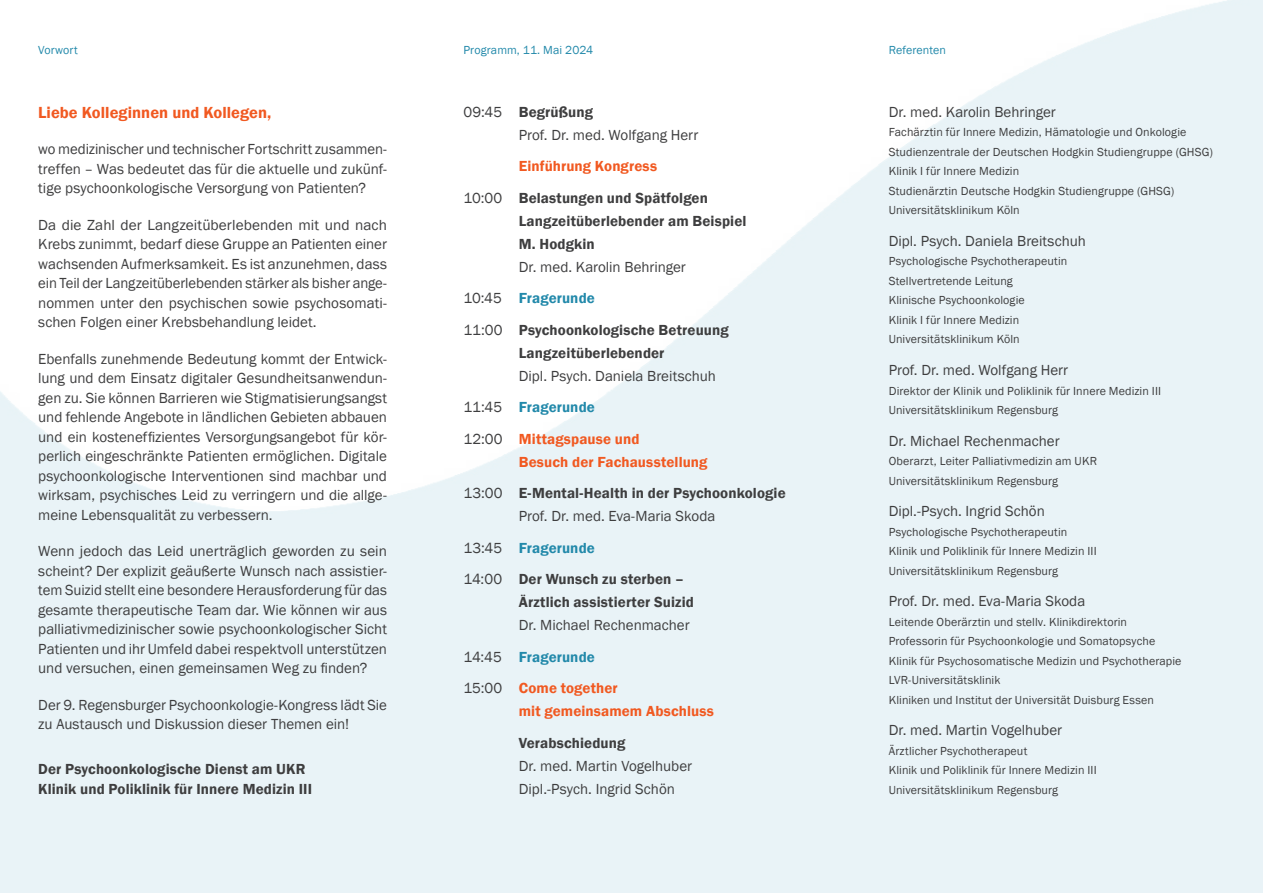
<style>
.page{position:relative;width:1263px;height:893px;background:#fff}
.page>*{position:absolute;margin:0;border:0;box-sizing:border-box;transform-origin:0 0}
.t1{font:600 16.5px "Franklin Gothic";color:#f15921}
.t2{font:15px/19.5px "Franklin Gothic";color:#3e3e3f}
.t3{font:600 15px/31.5px "Franklin Gothic";letter-spacing:.005em;color:#3e3e3f}
.t4{font:600 15px "Franklin Gothic";letter-spacing:.005em;color:#f15921}
.t5{font:12px/19.5px "Franklin Gothic";letter-spacing:.01em;color:#3e3e3f}
.t6{font:12px "Franklin Gothic";letter-spacing:.005em;color:#2289aa}
.s1{font-weight:600}
.s2{color:#f15921}
.s3{font-weight:400}
.s4{font-weight:600;color:#2289aa}
.s5{font-weight:600;color:#f15921}
</style>
<div class="page">
<p class="t6" style="left:38px;top:43px;width:41px">Vorwort</p>
<p class="t1" style="left:38px;top:102px;width:235px">Liebe Kolleginnen und Kollegen,</p>
<p class="t2" style="left:38px;top:140px;width:350px;text-align:justify">wo medizinischer und technischer Fortschritt zusammen&shy;treffen – Was bedeutet das für die aktuelle und zukünf&shy;tige psychoonkologische Versorgung von Patienten?</p>
<p class="t2" style="left:38px;top:215px;width:350px;text-align:justify">Da die Zahl der Langzeitüberlebenden mit und nach Krebs zunimmt, bedarf diese Gruppe an Patienten einer wachsenden Aufmerksamkeit. Es ist anzunehmen, dass ein Teil der Langzeitüberlebenden stärker als bisher ange&shy;nommen unter den psychischen sowie psychosomati&shy;schen Folgen einer Krebsbehandlung leidet.</p>
<p class="t2" style="left:38px;top:349px;width:350px;text-align:justify">Ebenfalls zunehmende Bedeutung kommt der Entwick&shy;lung und dem Einsatz digitaler Gesundheitsanwendun&shy;gen zu. Sie können Barrieren wie Stigmatisierungsangst und fehlende Angebote in ländlichen Gebieten abbauen und ein kosteneffizientes Versorgungsangebot für kör&shy;perlich eingeschränkte Patienten ermöglichen. Digitale psychoonkologische Interventionen sind machbar und wirksam, psychisches Leid zu verringern und die allge&shy;meine Lebensqualität zu verbessern.</p>
<p class="t2" style="left:38px;top:542px;width:350px;text-align:justify">Wenn jedoch das Leid unerträglich geworden zu sein scheint? Der explizit geäußerte Wunsch nach assistier&shy;tem Suizid stellt eine besondere Herausforderung für das gesamte therapeutische Team dar. Wie können wir aus palliativmedizinischer sowie psychoonkologischer Sicht Patienten und ihr Umfeld dabei respektvoll unterstützen und versuchen, einen gemeinsamen Weg zu finden?</p>
<p class="t2" style="left:38px;top:695px;width:350px">Der 9. Regensburger Psychoonkologie-Kongress lädt Sie zu Austausch und Diskussion dieser Themen ein!</p>
<p class="t3" style="left:38px;top:760px;width:275px;line-height:19.5px">Der Psychoonkologische Dienst am UKR<br>Klinik und Poliklinik für Innere Medizin III</p>
<p class="t6" style="left:463px;top:43px;width:131px">Programm, 11. Mai 2024</p>
<p class="t6" style="left:889px;top:43px;width:59px">Referenten</p>
<p class="t2" style="left:519px;top:101px;width:181px;line-height:23px;text-indent:-55px">09:45 <span class="s1">Begrüßung<br></span>Prof. Dr. med. Wolfgang Herr</p>
<p class="t3" style="left:463px;top:151px;width:246px;text-align:center"><span class="s2">Einführung Kongress<br></span><span class="s3">10:00</span> Belastungen und Spätfolgen</p>
<p class="t3" style="left:519px;top:209px;width:229px;line-height:23px">Langzeitüberlebender am Beispiel<br>M. Hodgkin</p>
<p class="t2" style="left:463px;top:251px;width:267px;line-height:31.5px;text-indent:55px">Dr. med. Karolin Behringer<br>10:45 <span class="s4">Fragerunde<br></span>11:00 <span class="s1">Psychoonkologische Betreuung</span></p>
<p class="t3" style="left:519px;top:337px;width:147px">Langzeitüberlebender</p>
<p class="t2" style="left:463px;top:360px;width:254px;line-height:31.5px;text-indent:55px">Dipl. Psych. Daniela Breitschuh<br>11:45 <span class="s4">Fragerunde<br></span>12:00 <span class="s5">Mittagspause und</span></p>
<p class="t3" style="left:463px;top:446px;width:324px;text-indent:55px"><span class="s2">Besuch der Fachausstellung<br></span><span class="s3">13:00</span> E-Mental-Health in der Psychoonkologie</p>
<p class="t2" style="left:463px;top:501px;width:253px;line-height:31.5px;text-indent:55px">Prof. Dr. med. Eva-Maria Skoda<br>13:45 <span class="s4">Fragerunde<br></span>14:00 <span class="s1">Der Wunsch zu sterben –</span></p>
<p class="t3" style="left:519px;top:587px;width:177px">Ärztlich assistierter Suizid</p>
<p class="t2" style="left:463px;top:610px;width:228px;line-height:31.5px;text-indent:55px">Dr. Michael Rechenmacher<br>14:45 <span class="s4">Fragerunde<br></span>15:00 <span class="s5">Come together</span></p>
<p class="t4" style="left:519px;top:702px;width:197px">mit gemeinsamem Abschluss</p>
<p class="t3" style="left:519px;top:727px;width:108px">Verabschiedung</p>
<p class="t2" style="left:519px;top:755px;width:175px;line-height:23px">Dr. med. Martin Vogelhuber<br>Dipl.-Psych. Ingrid Schön</p>
<p class="t2" style="left:889px;top:102px;width:169px">Dr. med. Karolin Behringer</p>
<p class="t5" style="left:889px;top:123px;width:326px">Fachärztin für Innere Medizin, Hämatologie und Onkologie Studienzentrale der Deutschen Hodgkin Studiengruppe (GHSG)<br>Klinik I für Innere Medizin<br>Studienärztin Deutsche Hodgkin Studiengruppe (GHSG)<br>Universitätsklinikum Köln</p>
<p class="t2" style="left:889px;top:231px;width:199px">Dipl. Psych. Daniela Breitschuh</p>
<p class="t5" style="left:889px;top:252px;width:180px">Psychologische Psychotherapeutin<br>Stellvertretende Leitung<br>Klinische Psychoonkologie<br>Klinik I für Innere Medizin<br>Universitätsklinikum Köln</p>
<p class="t2" style="left:889px;top:361px;width:181px">Prof. Dr. med. Wolfgang Herr</p>
<p class="t5" style="left:889px;top:381px;width:274px">Direktor der Klinik und Poliklinik für Innere Medizin III<br>Universitätsklinikum Regensburg</p>
<p class="t2" style="left:889px;top:431px;width:172px">Dr. Michael Rechenmacher</p>
<p class="t5" style="left:889px;top:452px;width:210px">Oberarzt, Leiter Palliativmedizin am UKR<br>Universitätsklinikum Regensburg</p>
<p class="t2" style="left:889px;top:502px;width:158px">Dipl.-Psych. Ingrid Schön</p>
<p class="t5" style="left:889px;top:522px;width:209px">Psychologische Psychotherapeutin<br>Klinik und Poliklinik für Innere Medizin III<br>Universitätsklinikum Regensburg</p>
<p class="t2" style="left:889px;top:592px;width:198px">Prof. Dr. med. Eva-Maria Skoda</p>
<p class="t5" style="left:889px;top:612px;width:294px">Leitende Oberärztin und stellv. Klinikdirektorin Professorin für Psychoonkologie und Somatopsyche Klinik für Psychosomatische Medizin und Psychotherapie LVR-Universitätsklinik<br>Kliniken und Institut der Universität Duisburg Essen</p>
<p class="t2" style="left:889px;top:721px;width:175px">Dr. med. Martin Vogelhuber</p>
<p class="t5" style="left:889px;top:741px;width:209px">Ärztlicher Psychotherapeut<br>Klinik und Poliklinik für Innere Medizin III<br>Universitätsklinikum Regensburg</p>
</div>
